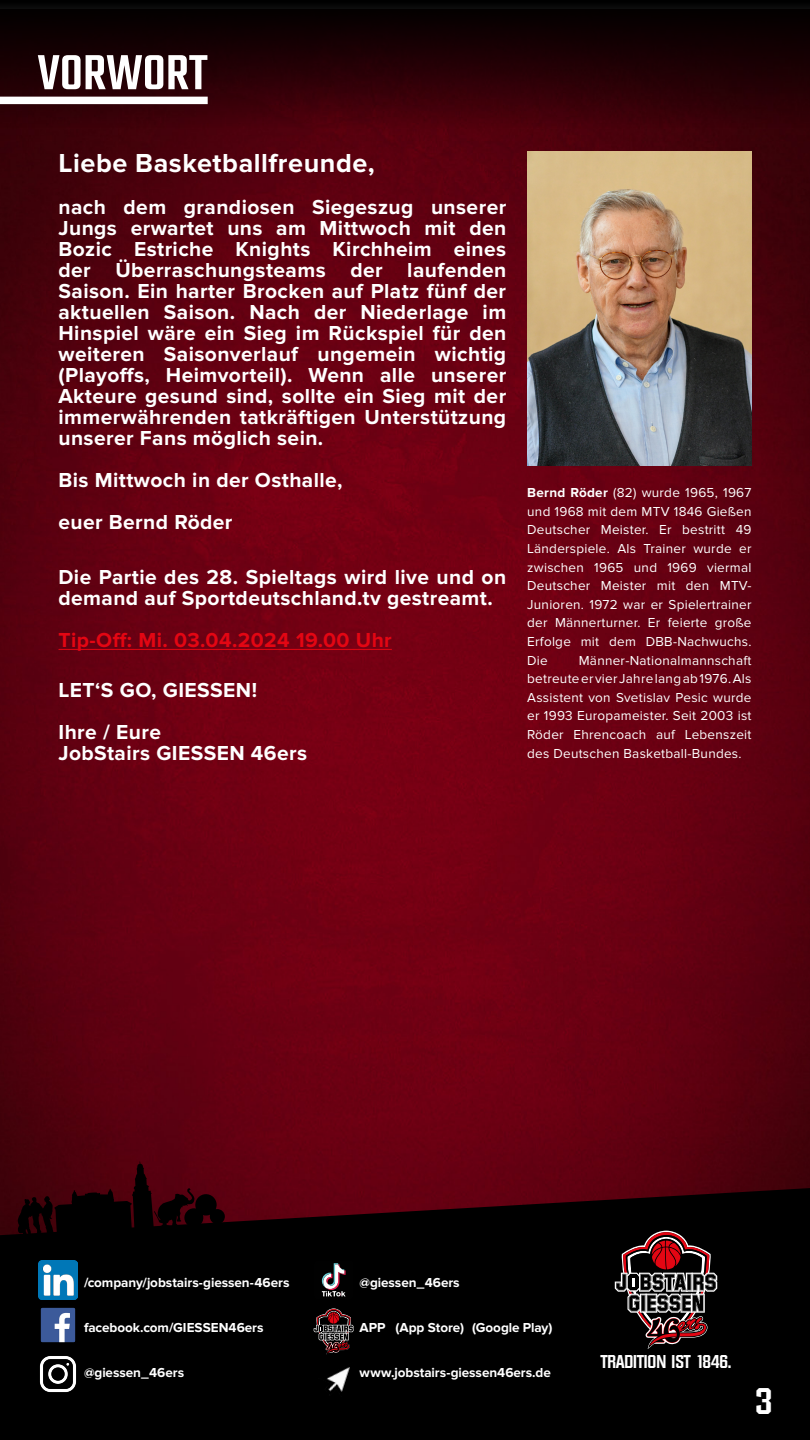
<style>
.page{position:relative;width:810px;height:1440px;background:#fff}
.page>*{position:absolute;margin:0;border:0;box-sizing:border-box;transform-origin:0 0}
.t1{font:500 54px "Teko";color:#fff}
.t2{font:700 36px "Diamante Serial";color:#fff}
.t3{font:700 27px "Proxima Nova";letter-spacing:.02em;color:#fff}
.t4{font:700 21px/21px "Proxima Nova";letter-spacing:.02em;color:#fff}
.t5{font:700 21px "Proxima Nova";letter-spacing:.02em;color:#e30613}
.t6{font:700 18px "Diamante Serial";color:#fff}
.t7{font:13.5px/18.6px "Proxima Nova";letter-spacing:.02em;color:#fff;text-align:justify}
.t8{font:700 13.5px "Proxima Nova";letter-spacing:-.005em;color:#fff}
.s1{font-weight:700}
</style>
<div class="page">
<img style="left:0;top:128px;width:809px;height:1060px">
<div style="left:0;top:1253px;width:810px;height:187px;background:#000"></div>
<svg style="left:0;top:1188px;width:810px;height:76px;fill:#000"></svg>
<svg style="left:18px;top:1160px;width:208px;height:80px;background:#290006"></svg>
<div style="left:0;top:0;width:810px;height:128px;background:linear-gradient(to bottom,#000100,#45010b)"></div>
<div style="left:0;top:97px;width:208px;height:7px;background:#fff"></div>
<img style="left:40px;top:1307px;width:36px;height:36px">
<img style="left:39px;top:1261px;width:38px;height:38px">
<svg style="left:314px;top:1308px;width:40px;height:44px"></svg>
<svg style="left:615px;top:1231px;width:102px;height:118px"></svg>
<img style="left:39px;top:1356px;width:38px;height:37px">
<div style="left:314px;top:1260px;width:40px;height:40px;background:#010101;border-radius:4px"></div>
<svg style="left:322px;top:1263px;width:24px;height:33px"></svg>
<img style="left:326px;top:1352px;width:24px;height:40px">
<img style="left:527px;top:151px;width:225px;height:314px">
<hr style="left:58px;top:649px;width:334px;height:1px;background:#e30613">
<h1 class="t1" style="left:38px;top:41px;width:172px">VORWORT</h1>
<p class="t3" style="left:58px;top:148px;width:318px">Liebe Basketballfreunde,</p>
<p class="t4" style="left:58px;top:197px;width:449px;text-align:justify">nach dem grandiosen Siegeszug unserer Jungs erwartet uns am Mittwoch mit den Bozic Estriche Knights Kirchheim eines der Überraschungsteams der laufenden Saison. Ein harter Brocken auf Platz fünf der aktuellen Saison. Nach der Niederlage im Hinspiel wäre ein Sieg im Rückspiel für den weiteren Saisonverlauf ungemein wichtig (Playoffs, Heimvorteil). Wenn alle unserer Akteure gesund sind, sollte ein Sieg mit der immerwährenden tatkräftigen Unterstützung unserer Fans möglich sein.</p>
<p class="t4" style="left:58px;top:460px;width:286px;line-height:42px">Bis Mittwoch in der Osthalle, euer Bernd Röder</p>
<p class="t4" style="left:58px;top:567px;width:449px">Die Partie des 28. Spieltags wird live und on demand auf Sportdeutschland.tv gestreamt.</p>
<p class="t5" style="left:58px;top:628px;width:335px">Tip-Off: Mi. 03.04.2024 19.00 Uhr</p>
<p class="t4" style="left:58px;top:670px;width:200px;line-height:42px">LET‘S GO, GIESSEN!<br>Ihre / Eure</p>
<p class="t4" style="left:58px;top:743px;width:250px">JobStairs GIESSEN 46ers</p>
<p class="t7" style="left:527px;top:484px;width:226px"><span class="s1">Bernd Röder</span> (82) wurde 1965, 1967 und 1968 mit dem MTV 1846 Gießen Deutscher Meister. Er bestritt 49<br>Länderspiele. Als Trainer wurde er zwischen 1965 und 1969 viermal Deutscher Meister mit den MTV-Junioren. 1972 war er Spielertrainer der Männerturner. Er feierte große Erfolge mit dem DBB-Nachwuchs.<br>Die</p>
<p class="t7" style="left:527px;top:651px;width:226px;text-indent:52px">Männer-Nationalmannschaft betreute er vier Jahre lang ab 1976. Als Assistent von Svetislav Pesic wurde er 1993 Europameister. Seit 2003 ist Röder Ehrencoach auf Lebenszeit des Deutschen Basketball-Bundes.</p>
<p class="t8" style="left:84px;top:1275px;width:207px">/company/jobstairs-giessen-46ers</p>
<p class="t8" style="left:360px;top:1275px;width:102px">@giessen_46ers</p>
<p class="t8" style="left:360px;top:1320px;width:194px">APP (App Store) (Google Play)</p>
<p class="t8" style="left:360px;top:1365px;width:193px">www.jobstairs-giessen46ers.de</p>
<p class="t8" style="left:84px;top:1320px;width:181px">facebook.com/GIESSEN46ers</p>
<p class="t8" style="left:84px;top:1365px;width:102px">@giessen_46ers</p>
<p class="t6" style="left:601px;top:1351px;width:132px">TRADITION IST 1846.</p>
<h2 class="t2" style="left:755px;top:1380px;width:19px">3</h2>
</div>
